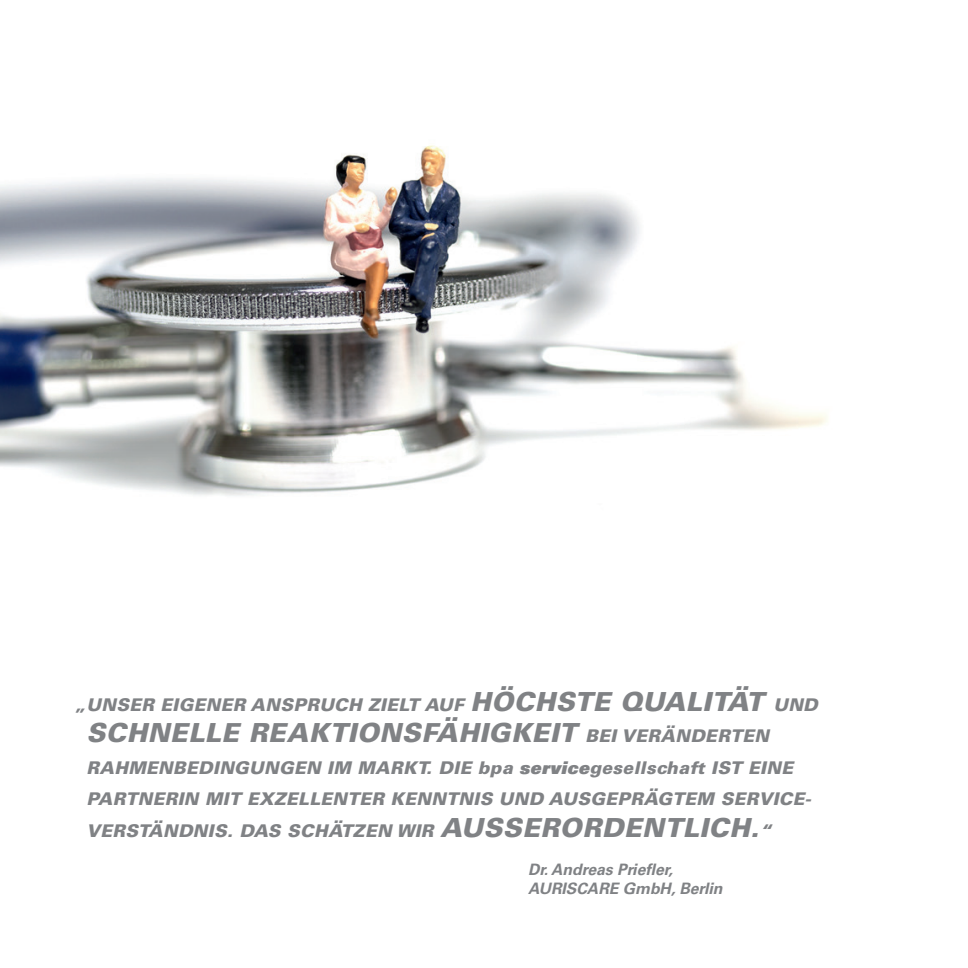
<style>
.page{position:relative;width:968px;height:968px;background:#fff}
.page>*{position:absolute;margin:0;border:0;box-sizing:border-box;transform-origin:0 0}
.t1{font:italic 900 26.25px "Univers LT Pro 75";letter-spacing:.02em;color:#808285}
.t2{font:italic 900 17.5px/31.5px "Univers LT Pro 75";letter-spacing:.02em;color:#808285}
.t3{font:italic 700 15.75px/18.9px "Univers LT Pro 65";color:#808285}
.s1{font-size:26.25px}
.s2{font-size:17.5px}
.s3{font-family:"Univers LT Pro 85 X Black Obl";font-weight:400;font-style:normal}
</style>
<div class="page">
<img style="left:0;top:145px;width:828px;height:351px">
<p class="t2" style="left:74px;top:688px;width:744px">„UNSER EIGENER ANSPRUCH ZIELT AUF <span class="s1">HÖCHSTE QUALITÄT</span> UND</p>
<h1 class="t1" style="left:86px;top:714px;width:684px">SCHNELLE REAKTIONSFÄHIGKEIT <span class="s2">BEI VERÄNDERTEN</span></h1>
<p class="t2" style="left:86px;top:751px;width:726px">RAHMENBEDINGUNGEN IM MARKT. DIE bpa <span class="s3">service</span>gesellschaft IST EINE<br>PARTNERIN MIT EXZELLENTER KENNTNIS UND AUSGEPRÄGTEM SERVICE-<br>VERSTÄNDNIS. DAS SCHÄTZEN WIR <span class="s1">AUSSERORDENTLICH.</span>“</p>
<p class="t3" style="left:528px;top:858px;width:196px">Dr. Andreas Priefler,<br>AURISCARE GmbH, Berlin</p>
</div>
